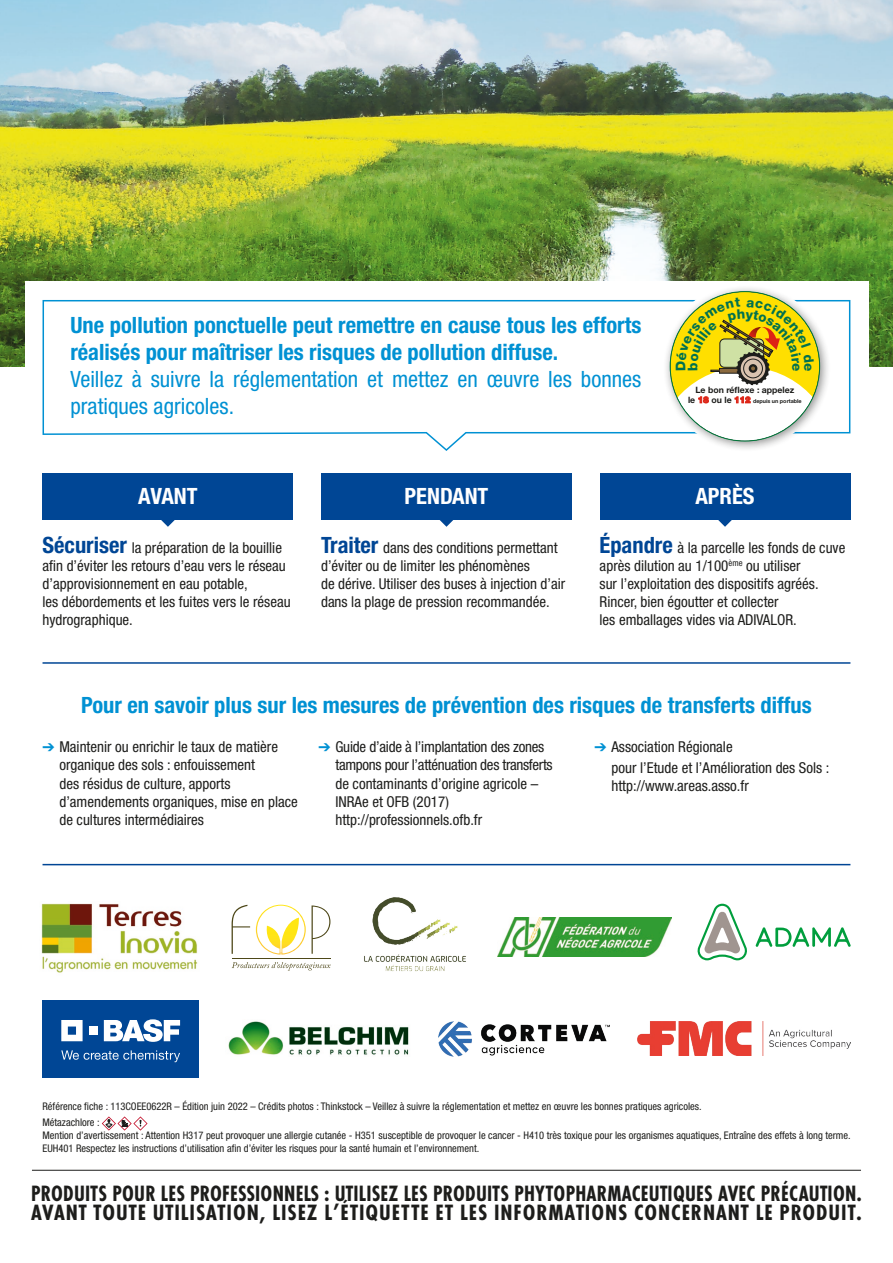
<style>
.page{position:relative;width:893px;height:1263px;background:#fff}
.page>*{position:absolute;margin:0;border:0;box-sizing:border-box;transform-origin:0 0}
.t1{font:700 23.1px/19.5px "Futura PT Cond";letter-spacing:.01em;color:#1d1d1b;scale:.95 1}
.t2{font:700 condensed 22.5px/27px "Helvetica Neue LT Std";color:#0091d3}
.t3{font:condensed 22.5px/27px "Helvetica Neue LT Std";color:#0091d3}
.t4{font:700 condensed 22.5px "Helvetica Neue LT Std";color:#fff}
.t5{font:condensed 15px/18px "Helvetica Neue LT Std";color:#1d1d1b}
.t6{font:condensed 10.5px/12.6px "Helvetica Neue LT Std";color:#1d1d1b}
.t7{font:700 8.7px "Helvetica Neue LT Std";color:#1d1d1b}
.t8{font:700 5.4px "Helvetica Neue LT Std";color:#1d1d1b}
.s1{font-size:8.7px}
.s2{font-weight:800;font-size:8.7px;color:#dd2315}
.s3{font-weight:700;font-size:22.5px;color:#004695}
.s4{color:#0091d3}
</style>
<div class="page">
<img style="left:0;top:0;width:893px;height:367px">
<hr style="left:32px;top:1170px;width:829px;height:1px;background:#1d1d1b">
<svg style="left:698px;top:904px;width:49px;height:56px"></svg>
<svg style="left:756px;top:927px;width:95px;height:20px"></svg>
<img style="left:41px;top:903px;width:157px;height:70px">
<img style="left:498px;top:917px;width:173px;height:39px">
<hr style="left:232px;top:958px;width:98px;height:1px;background:#4d4718">
<svg style="left:232px;top:962px;width:98px;height:8px"></svg>
<svg style="left:232px;top:905px;width:98px;height:49px"></svg>
<div style="left:43px;top:1000px;width:156px;height:77px;background:#004695"></div>
<svg style="left:104px;top:1019px;width:76px;height:23px"></svg>
<svg style="left:61px;top:1050px;width:119px;height:12px"></svg>
<svg style="left:61px;top:1020px;width:22px;height:21px"></svg>
<div style="left:89px;top:1026px;width:8px;height:9px;background:#fff"></div>
<svg style="left:102px;top:1116px;width:46px;height:14px"></svg>
<img style="left:638px;top:1022px;width:212px;height:34px">
<div style="left:43px;top:473px;width:250px;height:47px;background:#004695"></div>
<svg style="left:161px;top:520px;width:14px;height:7px"></svg>
<div style="left:321px;top:473px;width:251px;height:47px;background:#004695"></div>
<svg style="left:440px;top:520px;width:13px;height:7px"></svg>
<div style="left:600px;top:473px;width:250px;height:47px;background:#004695"></div>
<svg style="left:718px;top:520px;width:14px;height:7px"></svg>
<hr style="left:43px;top:662px;width:807px;height:2px;background:#004695">
<hr style="left:43px;top:864px;width:807px;height:1px;background:#004695">
<div style="left:25px;top:281px;width:843px;height:171px;background:#fff"></div>
<svg style="left:42px;top:300px;width:809px;height:151px"></svg>
<div style="left:663px;top:284px;width:168px;height:169px;background:#1d1d1b;opacity:.49"></div>
<img style="left:439px;top:1022px;width:171px;height:34px">
<img style="left:228px;top:1021px;width:181px;height:34px">
<img style="left:364px;top:897px;width:102px;height:75px">
<svg style="left:670px;top:298px;width:150px;height:143px"></svg>
<p class="t2" style="left:70px;top:311px;width:573px">Une pollution ponctuelle peut remettre en cause tous les efforts réalisés pour maîtriser les risques de pollution diffuse.</p>
<p class="t3" style="left:70px;top:365px;width:572px">Veillez à suivre la réglementation et mettez en œuvre les bonnes pratiques agricoles.</p>
<p class="t7" style="left:695px;top:385px;width:100px">Le bon réflexe : appelez</p>
<p class="t8" style="left:688px;top:398px;width:115px"><span class="s1">le</span> <span class="s2">18</span> <span class="s1">ou le</span> <span class="s2">112</span> depuis un portable</p>
<p class="t4" style="left:138px;top:482px;width:61px">AVANT</p>
<p class="t4" style="left:405px;top:482px;width:85px">PENDANT</p>
<p class="t4" style="left:695px;top:482px;width:61px">APRÈS</p>
<p class="t5" style="left:43px;top:538px;width:250px"><span class="s3">Sécuriser</span> la préparation de la bouillie afin d’éviter les retours d’eau vers le réseau d’approvisionnement en eau potable,<br>les débordements et les fuites vers le réseau hydrographique.</p>
<p class="t5" style="left:600px;top:538px;width:247px"><span class="s3">Épandre</span> à la parcelle les fonds de cuve après dilution au 1/100<sup>ème</sup> ou utiliser<br>sur l’exploitation des dispositifs agréés.<br>Rincer, bien égoutter et collecter<br>les emballages vides via ADIVALOR.</p>
<p class="t5" style="left:321px;top:538px;width:246px"><span class="s3">Traiter</span> dans des conditions permettant d’éviter ou de limiter les phénomènes<br>de dérive. Utiliser des buses à injection d’air dans la plage de pression recommandée.</p>
<p class="t2" style="left:81px;top:691px;width:732px">Pour en savoir plus sur les mesures de prévention des risques de transferts diffus</p>
<p class="t5" style="left:59px;top:738px;width:240px;text-indent:-17px"><span class="s4">➔</span> Maintenir ou enrichir le taux de matière organique des sols : enfouissement<br>des résidus de culture, apports d’amendements organiques, mise en place de cultures intermédiaires</p>
<p class="t5" style="left:335px;top:738px;width:219px;text-indent:-17px"><span class="s4">➔</span> Guide d’aide à l’implantation des zones tampons pour l’atténuation des transferts de contaminants d’origine agricole – INRAe et OFB (2017) http://professionnels.ofb.fr</p>
<p class="t5" style="left:611px;top:737px;width:220px;line-height:20.7px;text-indent:-17px"><span class="s4">➔</span> Association Régionale<br>pour l’Etude et l’Amélioration des Sols :</p>
<p class="t5" style="left:611px;top:777px;width:139px">http://www.areas.asso.fr</p>
<p class="t6" style="left:43px;top:1099px;width:661px">Référence fiche : 113COEE0622R – Édition juin 2022 – Crédits photos : Thinkstock – Veillez à suivre la réglementation et mettez en œuvre les bonnes pratiques agricoles.</p>
<p class="t6" style="left:43px;top:1116px;width:59px">Métazachlore :</p>
<p class="t6" style="left:43px;top:1129px;width:810px">Mention d’avertissement : Attention H317 peut provoquer une allergie cutanée - H351 susceptible de provoquer le cancer - H410 très toxique pour les organismes aquatiques, Entraîne des effets à long terme.<br>EUH401 Respectez les instructions d’utilisation afin d’éviter les risques pour la santé humain et l’environnement.</p>
<p class="t1" style="left:31px;top:1183px;width:876px">PRODUITS POUR LES PROFESSIONNELS : UTILISEZ LES PRODUITS PHYTOPHARMACEUTIQUES AVEC PRÉCAUTION.<br>AVANT TOUTE UTILISATION, LISEZ L’ÉTIQUETTE ET LES INFORMATIONS CONCERNANT LE PRODUIT.</p>
</div>
